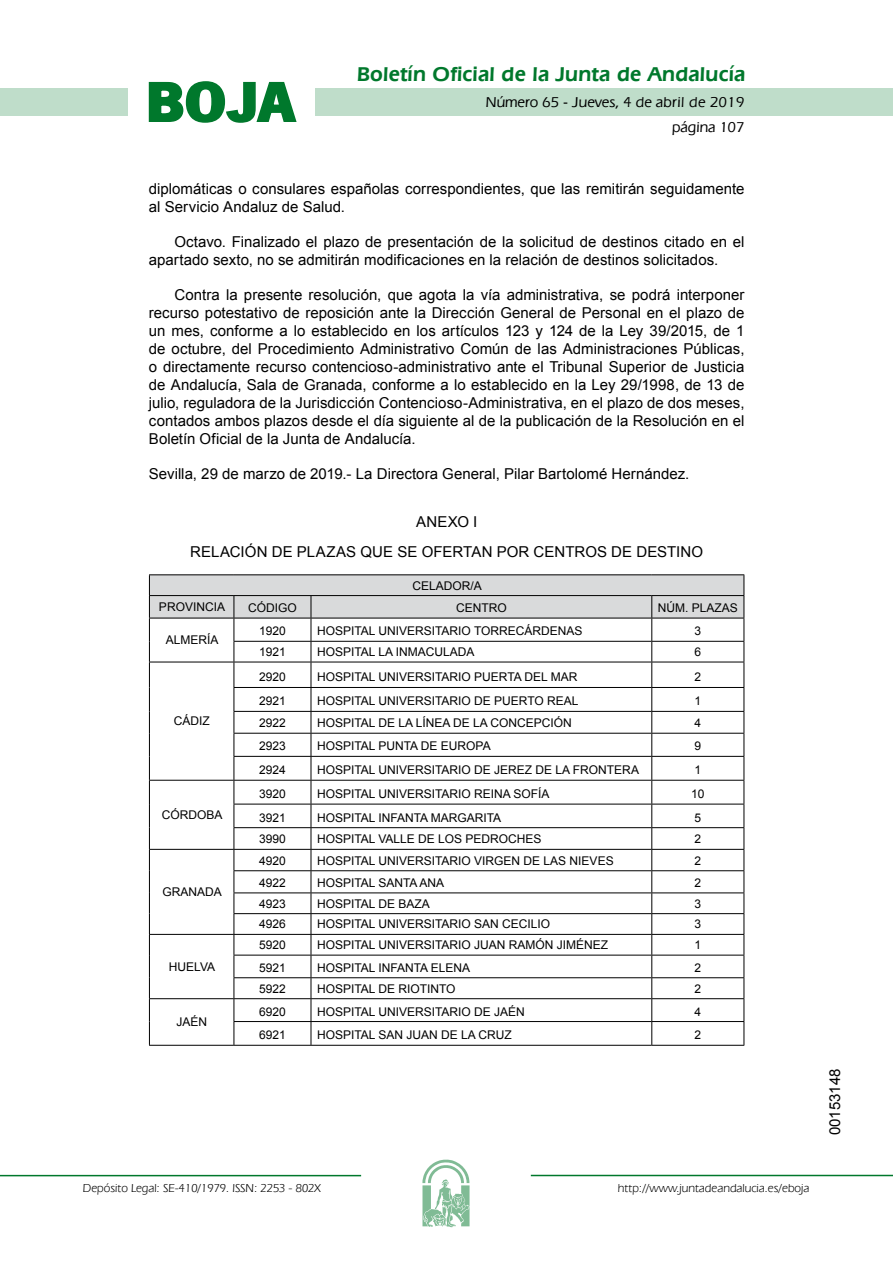
<style>
.page{position:relative;width:893px;height:1263px;background:#fff}
.page>*{position:absolute;margin:0;border:0;box-sizing:border-box;transform-origin:0 0}
.t1{font:700 57.75px "News Got T";color:#00782c;scale:1.14 1}
.t2{font:600 21px "Eras IT Cby BT";letter-spacing:.01em;color:#00782c}
.t3{font:15px/18px "Arial";color:#000}
.t4{font:500 15px/24.5px "Eras IT Cby BT";color:#000;text-align:right}
.t5{font:12px "Arial";color:#000}
.t6{font:12px "Eras IT Cby BT";color:#000}
</style>
<div class="page">
<div style="left:315px;top:88px;width:577px;height:28px;background:#bfddca"></div>
<div style="left:0;top:88px;width:128px;height:28px;background:#bfddca"></div>
<hr style="left:0;top:1175px;width:361px;height:1px;background:#00782c">
<svg style="left:422px;top:1159px;width:47px;height:68px"></svg>
<hr style="left:531px;top:1175px;width:361px;height:1px;background:#00782c">
<svg style="left:148px;top:81px;width:149px;height:42px"></svg>
<hr style="left:149px;top:574px;width:85px;height:1px;background:#000">
<hr style="left:234px;top:574px;width:77px;height:1px;background:#000">
<hr style="left:311px;top:574px;width:340px;height:1px;background:#000">
<hr style="left:651px;top:574px;width:93px;height:1px;background:#000">
<svg style="left:149px;top:575px;width:595px;height:470px"></svg>
<hr style="left:149px;top:1045px;width:85px;height:1px;background:#000">
<hr style="left:234px;top:1045px;width:77px;height:1px;background:#000">
<hr style="left:311px;top:1045px;width:340px;height:1px;background:#000">
<hr style="left:651px;top:1045px;width:93px;height:1px;background:#000">
<h1 class="t1" style="left:145px;top:68px;width:133px">BOJA</h1>
<h2 class="t2" style="left:357px;top:62px;width:390px">Boletín Oficial de la Junta de Andalucía</h2>
<p class="t4" style="left:486px;top:90px;width:260px">Número 65 - Jueves, 4 de abril de 2019 página 107</p>
<p class="t3" style="left:149px;top:180px;width:597px">diplomáticas o consulares españolas correspondientes, que las remitirán seguidamente al Servicio Andaluz de Salud.</p>
<p class="t3" style="left:149px;top:233px;width:597px;text-indent:26px">Octavo. Finalizado el plazo de presentación de la solicitud de destinos citado en el apartado sexto, no se admitirán modificaciones en la relación de destinos solicitados.</p>
<p class="t3" style="left:149px;top:286px;width:597px;text-align:justify;text-indent:26px">Contra la presente resolución, que agota la vía administrativa, se podrá interponer recurso potestativo de reposición ante la Dirección General de Personal en el plazo de un mes, conforme a lo establecido en los artículos 123 y 124 de la Ley 39/2015, de 1 de octubre, del Procedimiento Administrativo Común de las Administraciones Públicas, o directamente recurso contencioso-administrativo ante el Tribunal Superior de Justicia de Andalucía, Sala de Granada, conforme a lo establecido en la Ley 29/1998, de 13 de julio, reguladora de la Jurisdicción Contencioso-Administrativa, en el plazo de dos meses, contados ambos plazos desde el día siguiente al de la publicación de la Resolución en el Boletín Oficial de la Junta de Andalucía.</p>
<p class="t3" style="left:149px;top:465px;width:542px">Sevilla, 29 de marzo de 2019.- La Directora General, Pilar Bartolomé Hernández.</p>
<p class="t3" style="left:190px;top:506px;width:514px;line-height:30.8px;text-align:center">ANEXO I<br>RELACIÓN DE PLAZAS QUE SE OFERTAN POR CENTROS DE DESTINO</p>
<p class="t5" style="left:412px;top:578px;width:71px">CELADOR/A</p>
<p class="t5" style="left:159px;top:599px;width:68px">PROVINCIA</p>
<p class="t5" style="left:248px;top:600px;width:50px">CÓDIGO</p>
<p class="t5" style="left:456px;top:600px;width:52px">CENTRO</p>
<p class="t5" style="left:657px;top:600px;width:82px">NÚM. PLAZAS</p>
<p class="t5" style="left:166px;top:632px;width:54px">ALMERÍA</p>
<p class="t5" style="left:259px;top:623px;width:28px">1920</p>
<p class="t5" style="left:317px;top:623px;width:267px">HOSPITAL UNIVERSITARIO TORRECÁRDENAS</p>
<p class="t5" style="left:694px;top:623px;width:8px">3</p>
<p class="t5" style="left:259px;top:644px;width:28px">1921</p>
<p class="t5" style="left:317px;top:644px;width:159px">HOSPITAL LA INMACULADA</p>
<p class="t5" style="left:694px;top:644px;width:8px">6</p>
<p class="t5" style="left:174px;top:713px;width:37px">CÁDIZ</p>
<p class="t5" style="left:162px;top:807px;width:62px">CÓRDOBA</p>
<p class="t5" style="left:162px;top:884px;width:61px">GRANADA</p>
<p class="t5" style="left:169px;top:959px;width:48px">HUELVA</p>
<p class="t5" style="left:176px;top:1014px;width:32px">JAÉN</p>
<p class="t5" style="left:259px;top:669px;width:28px">2920</p>
<p class="t5" style="left:317px;top:669px;width:262px">HOSPITAL UNIVERSITARIO PUERTA DEL MAR</p>
<p class="t5" style="left:694px;top:669px;width:8px">2</p>
<p class="t5" style="left:259px;top:693px;width:28px">2921</p>
<p class="t5" style="left:317px;top:693px;width:263px">HOSPITAL UNIVERSITARIO DE PUERTO REAL</p>
<p class="t5" style="left:694px;top:693px;width:8px">1</p>
<p class="t5" style="left:259px;top:715px;width:28px">2922</p>
<p class="t5" style="left:317px;top:715px;width:256px">HOSPITAL DE LA LÍNEA DE LA CONCEPCIÓN</p>
<p class="t5" style="left:694px;top:715px;width:8px">4</p>
<p class="t5" style="left:259px;top:738px;width:28px">2923</p>
<p class="t5" style="left:317px;top:738px;width:175px">HOSPITAL PUNTA DE EUROPA</p>
<p class="t5" style="left:694px;top:738px;width:8px">9</p>
<p class="t5" style="left:259px;top:762px;width:28px">2924</p>
<p class="t5" style="left:317px;top:762px;width:323px">HOSPITAL UNIVERSITARIO DE JEREZ DE LA FRONTERA</p>
<p class="t5" style="left:694px;top:762px;width:8px">1</p>
<p class="t5" style="left:259px;top:786px;width:28px">3920</p>
<p class="t5" style="left:317px;top:786px;width:234px">HOSPITAL UNIVERSITARIO REINA SOFÍA</p>
<p class="t5" style="left:691px;top:786px;width:15px">10</p>
<p class="t5" style="left:259px;top:810px;width:28px">3921</p>
<p class="t5" style="left:317px;top:810px;width:186px">HOSPITAL INFANTA MARGARITA</p>
<p class="t5" style="left:694px;top:810px;width:8px">5</p>
<p class="t5" style="left:259px;top:831px;width:28px">3990</p>
<p class="t5" style="left:317px;top:831px;width:226px">HOSPITAL VALLE DE LOS PEDROCHES</p>
<p class="t5" style="left:694px;top:831px;width:8px">2</p>
<p class="t5" style="left:259px;top:853px;width:28px">4920</p>
<p class="t5" style="left:317px;top:853px;width:298px">HOSPITAL UNIVERSITARIO VIRGEN DE LAS NIEVES</p>
<p class="t5" style="left:694px;top:853px;width:8px">2</p>
<p class="t5" style="left:259px;top:875px;width:28px">4922</p>
<p class="t5" style="left:317px;top:875px;width:129px">HOSPITAL SANTA ANA</p>
<p class="t5" style="left:694px;top:875px;width:8px">2</p>
<p class="t5" style="left:259px;top:896px;width:28px">4923</p>
<p class="t5" style="left:317px;top:896px;width:114px">HOSPITAL DE BAZA</p>
<p class="t5" style="left:694px;top:896px;width:8px">3</p>
<p class="t5" style="left:259px;top:916px;width:28px">4926</p>
<p class="t5" style="left:317px;top:916px;width:235px">HOSPITAL UNIVERSITARIO SAN CECILIO</p>
<p class="t5" style="left:694px;top:916px;width:8px">3</p>
<p class="t5" style="left:259px;top:937px;width:28px">5920</p>
<p class="t5" style="left:317px;top:937px;width:293px">HOSPITAL UNIVERSITARIO JUAN RAMÓN JIMÉNEZ</p>
<p class="t5" style="left:694px;top:937px;width:8px">1</p>
<p class="t5" style="left:259px;top:960px;width:28px">5921</p>
<p class="t5" style="left:317px;top:960px;width:155px">HOSPITAL INFANTA ELENA</p>
<p class="t5" style="left:694px;top:960px;width:8px">2</p>
<p class="t5" style="left:259px;top:981px;width:28px">5922</p>
<p class="t5" style="left:317px;top:981px;width:140px">HOSPITAL DE RIOTINTO</p>
<p class="t5" style="left:694px;top:981px;width:8px">2</p>
<p class="t5" style="left:259px;top:1003px;width:28px">6920</p>
<p class="t5" style="left:317px;top:1003px;width:209px">HOSPITAL UNIVERSITARIO DE JAÉN</p>
<p class="t5" style="left:694px;top:1003px;width:8px">4</p>
<p class="t5" style="left:259px;top:1027px;width:28px">6921</p>
<p class="t5" style="left:317px;top:1027px;width:196px">HOSPITAL SAN JUAN DE LA CRUZ</p>
<p class="t5" style="left:694px;top:1027px;width:8px">2</p>
<p class="t6" style="left:83px;top:1181px;width:239px">Depósito Legal: SE-410/1979. ISSN: 2253 - 802X</p>
<p class="t6" style="left:618px;top:1181px;width:193px">http://www.juntadeandalucia.es/eboja</p>
<p class="t3" style="left:826px;top:1135px;width:68px;rotate:-90deg">00153148</p>
</div>
